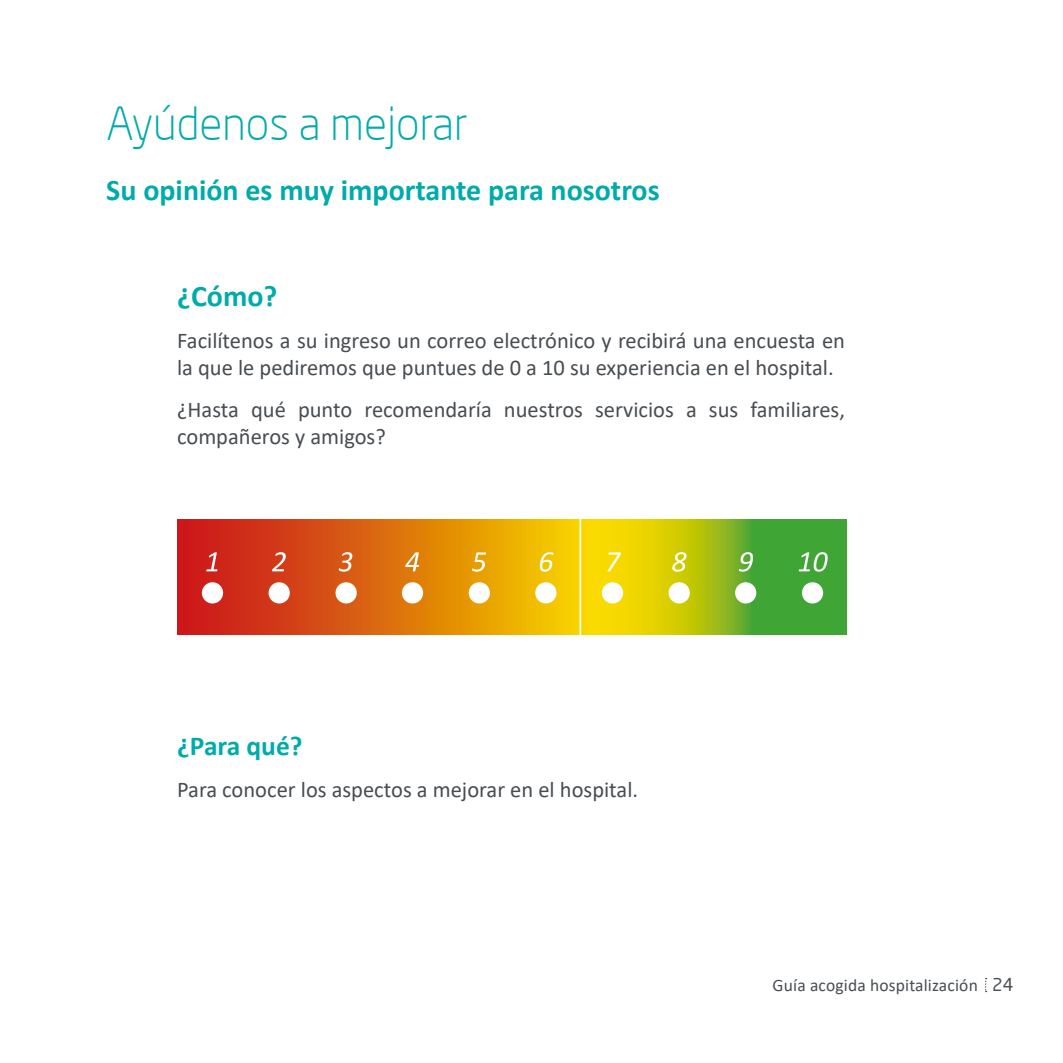
<style>
.page{position:relative;width:1063px;height:1063px;background:#fff}
.page>*{position:absolute;margin:0;border:0;box-sizing:border-box;transform-origin:0 0}
.t1{font:300 45px "Neo Sans";color:#00abaa}
.t2{font:700 30px "Calibri";color:#00abaa}
.t3{font:700 27.5px "Calibri";color:#00abaa}
.t4{font:22.5px/27.5px "Calibri";color:#484d52}
.t5{font:17.5px "Calibri";letter-spacing:.01em;color:#484d52}
.s1{font-family:"Neo Sans"}
</style>
<div class="page">
<svg style="left:985px;top:978px;width:2px;height:14px"></svg>
<svg style="left:177px;top:520px;width:669px;height:115px;background:#c28c12"></svg>
<div style="left:802px;top:582px;width:21px;height:21px;background:#fff;border-radius:50%"></div>
<svg style="left:799px;top:552px;width:29px;height:20px"></svg>
<div style="left:735px;top:582px;width:21px;height:21px;background:#fff;border-radius:50%"></div>
<svg style="left:739px;top:552px;width:14px;height:20px"></svg>
<div style="left:669px;top:582px;width:21px;height:21px;background:#fff;border-radius:50%"></div>
<svg style="left:672px;top:552px;width:15px;height:20px"></svg>
<div style="left:602px;top:582px;width:21px;height:21px;background:#fff;border-radius:50%"></div>
<svg style="left:607px;top:552px;width:14px;height:19px"></svg>
<div style="left:535px;top:582px;width:21px;height:21px;background:#fff;border-radius:50%"></div>
<svg style="left:540px;top:552px;width:14px;height:20px"></svg>
<div style="left:469px;top:582px;width:21px;height:21px;background:#fff;border-radius:50%"></div>
<svg style="left:472px;top:552px;width:14px;height:20px"></svg>
<div style="left:402px;top:582px;width:21px;height:21px;background:#fff;border-radius:50%"></div>
<svg style="left:405px;top:552px;width:14px;height:19px"></svg>
<div style="left:336px;top:582px;width:21px;height:21px;background:#fff;border-radius:50%"></div>
<svg style="left:339px;top:552px;width:13px;height:20px"></svg>
<div style="left:269px;top:582px;width:21px;height:21px;background:#fff;border-radius:50%"></div>
<svg style="left:272px;top:552px;width:14px;height:19px"></svg>
<div style="left:202px;top:582px;width:21px;height:21px;background:#fff;border-radius:50%"></div>
<svg style="left:206px;top:552px;width:11px;height:19px"></svg>
<hr style="left:580px;top:514px;width:1px;height:130px;background:#fff">
<h1 class="t1" style="left:106px;top:97px;width:363px">Ayúdenos a mejorar</h1>
<h2 class="t2" style="left:106px;top:168px;width:555px">Su opinión es muy importante para nosotros</h2>
<h2 class="t2" style="left:177px;top:275px;width:102px">¿Cómo?</h2>
<p class="t4" style="left:177px;top:326px;width:669px">Facilítenos a su ingreso un correo electrónico y recibirá una encuesta en la que le pediremos que puntues de 0 a 10 su experiencia en el hospital.</p>
<p class="t4" style="left:177px;top:395px;width:669px">¿Hasta qué punto recomendaría nuestros servicios a sus familiares, compañeros y amigos?</p>
<p class="t3" style="left:177px;top:727px;width:127px">¿Para qué?</p>
<p class="t4" style="left:177px;top:775px;width:463px">Para conocer los aspectos a mejorar en el hospital.</p>
<p class="t5" style="left:773px;top:973px;width:242px">Guía acogida hospitalización <span class="s1">24</span></p>
</div>
